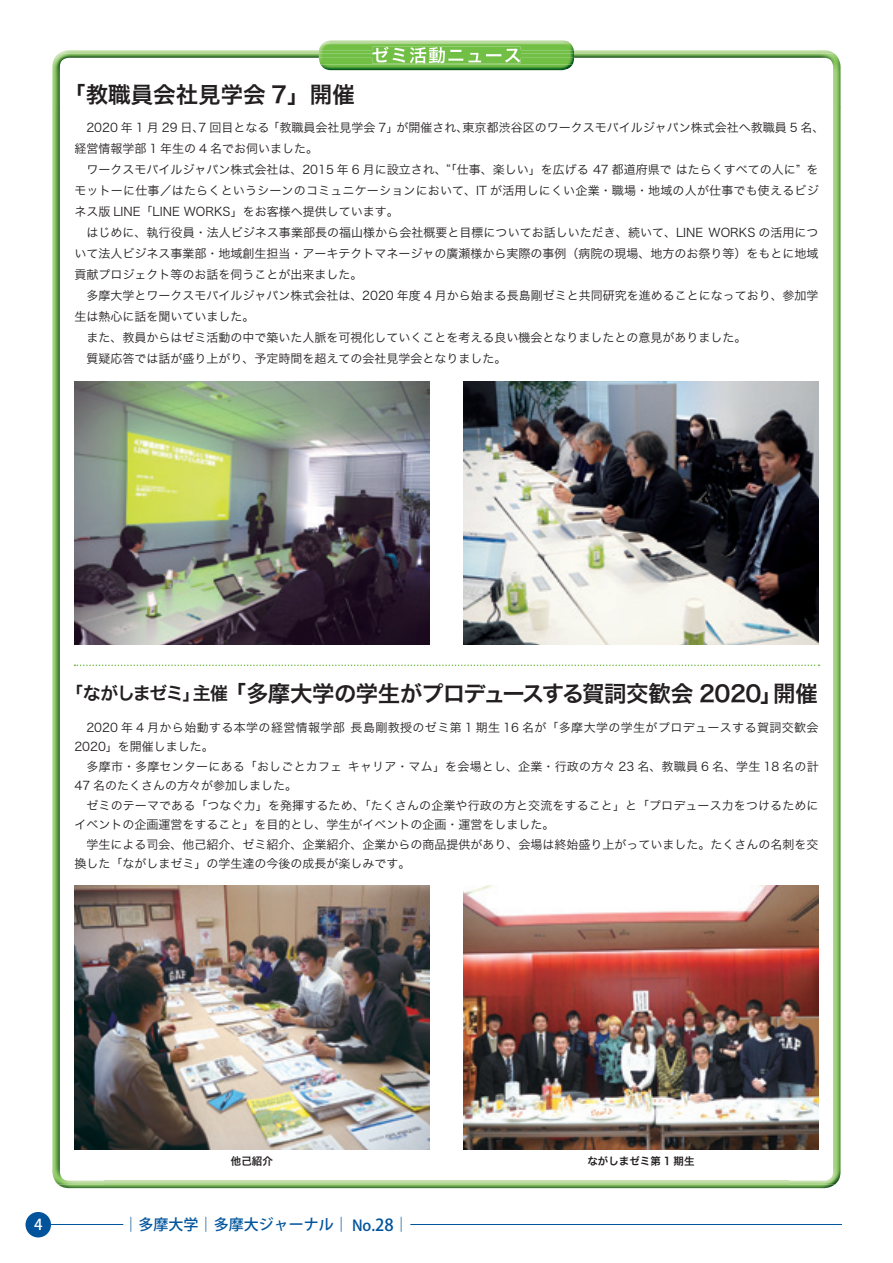
<style>
.page{position:relative;width:893px;height:1263px;background:#fff}
.page>*{position:absolute;margin:0;border:0;box-sizing:border-box;transform-origin:0 0}
.t1{font:22.5px "Hira Kaku Pro W6";letter-spacing:-.025em;color:#231f20}
.t2{font:22.5px "Hira Kaku Pro W6";color:#231f20}
.t3{font:500 15px "Koz Go Pro";color:#01549c}
.t4{font:500 15px "Koz Go Pro";color:#fff}
.t5{font:12px/21px "Hira Kaku Pro W3";color:#231f20}
.t6{font:10.5px "Hira Kaku Pro W6";color:#231f20}
.s1{font-size:18px}
.s2{font-size:16.5px}
</style>
<div class="page">
<hr style="left:49px;top:1224px;width:74px;height:1px;background:#01549c">
<hr style="left:410px;top:1224px;width:432px;height:1px;background:#01549c">
<div style="left:26px;top:1212px;width:25px;height:25px;background:#01549c;border-radius:50%"></div>
<img style="left:59px;top:50px;width:776px;height:4px">
<img style="left:58px;top:1184px;width:777px;height:4px">
<img style="left:52px;top:54px;width:267px;height:53px">
<img style="left:574px;top:54px;width:267px;height:53px">
<img style="left:52px;top:107px;width:53px;height:1077px">
<img style="left:788px;top:107px;width:53px;height:1077px">
<img style="left:323px;top:40px;width:247px;height:3px">
<img style="left:321px;top:64px;width:252px;height:6px">
<img style="left:319px;top:43px;width:255px;height:21px">
<img style="left:319px;top:50px;width:255px;height:8px">
<img style="left:372px;top:46px;width:148px;height:18px">
<img style="left:372px;top:50px;width:148px;height:4px">
<img style="left:372px;top:54px;width:148px;height:4px">
<img style="left:74px;top:381px;width:355px;height:264px">
<img style="left:463px;top:381px;width:356px;height:264px">
<svg style="left:74px;top:664px;width:746px;height:2px"></svg>
<img style="left:463px;top:886px;width:356px;height:263px">
<img style="left:74px;top:886px;width:355px;height:263px">
<h1 class="t2" style="left:63px;top:74px;width:293px">「教職員会社見学会 7」開催</h1>
<p class="t5" style="left:74px;top:116px;width:752px">　2020 年 1 月 29 日、7 回目となる「教職員会社見学会 7」が開催され、東京都渋谷区のワークスモバイルジャパン株式会社へ教職員 5 名、経営情報学部 1 年生の 4 名でお伺いました。<br>　ワークスモバイルジャパン株式会社は、2015 年 6 月に設立され、“「仕事、楽しい」を広げる 47 都道府県で はたらくすべての人に” をモットーに仕事／はたらくというシーンのコミュニケーションにおいて、IT が活用しにくい企業・職場・地域の人が仕事でも使えるビジネス版 LINE「LINE WORKS」をお客様へ提供しています。<br>　はじめに、執行役員・法人ビジネス事業部長の福山様から会社概要と目標についてお話しいただき、続いて、LINE WORKS の活用について法人ビジネス事業部・地域創生担当・アーキテクトマネージャの廣瀬様から実際の事例（病院の現場、地方のお祭り等）をもとに地域貢献プロジェクト等のお話を伺うことが出来ました。<br>　多摩大学とワークスモバイルジャパン株式会社は、2020 年度 4 月から始まる長島剛ゼミと共同研究を進めることになっており、参加学生は熱心に話を聞いていました。<br>　また、教員からはゼミ活動の中で築いた人脈を可視化していくことを考える良い機会となりましたとの意見がありました。<br>　質疑応答では話が盛り上がり、予定時間を超えての会社見学会となりました。</p>
<h1 class="t1" style="left:65px;top:673px;width:754px"><span class="s1">「ながしまゼミ」主催</span> 「多摩大学の学生がプロデュースする賀詞交歓会 2020」開催</h1>
<p class="t5" style="left:74px;top:716px;width:746px;line-height:19.5px">　2020 年 4 月から始動する本学の経営情報学部 長島剛教授のゼミ第 1 期生 16 名が「多摩大学の学生がプロデュースする賀詞交歓会2020」を開催しました。<br>　多摩市・多摩センターにある「おしごとカフェ キャリア・マム」を会場とし、企業・行政の方々 23 名、教職員 6 名、学生 18 名の計47 名のたくさんの方々が参加しました。<br>　ゼミのテーマである「つなぐ力」を発揮するため、「たくさんの企業や行政の方と交流をすること」と「プロデュース力をつけるためにイベントの企画運営をすること」を目的とし、学生がイベントの企画・運営をしました。<br>　学生による司会、他己紹介、ゼミ紹介、企業紹介、企業からの商品提供があり、会場は終始盛り上がっていました。たくさんの名刺を交換した「ながしまゼミ」の学生達の今後の成長が楽しみです。</p>
<p class="t6" style="left:231px;top:1152px;width:43px">他己紹介</p>
<p class="t6" style="left:587px;top:1152px;width:109px">ながしまゼミ第 1 期生</p>
<p class="t4" style="left:34px;top:1215px;width:10px">4</p>
<p class="t3" style="left:124px;top:1215px;width:287px">―多摩大学―多摩大ジャーナル― No.<span class="s2">28</span>―</p>
</div>
